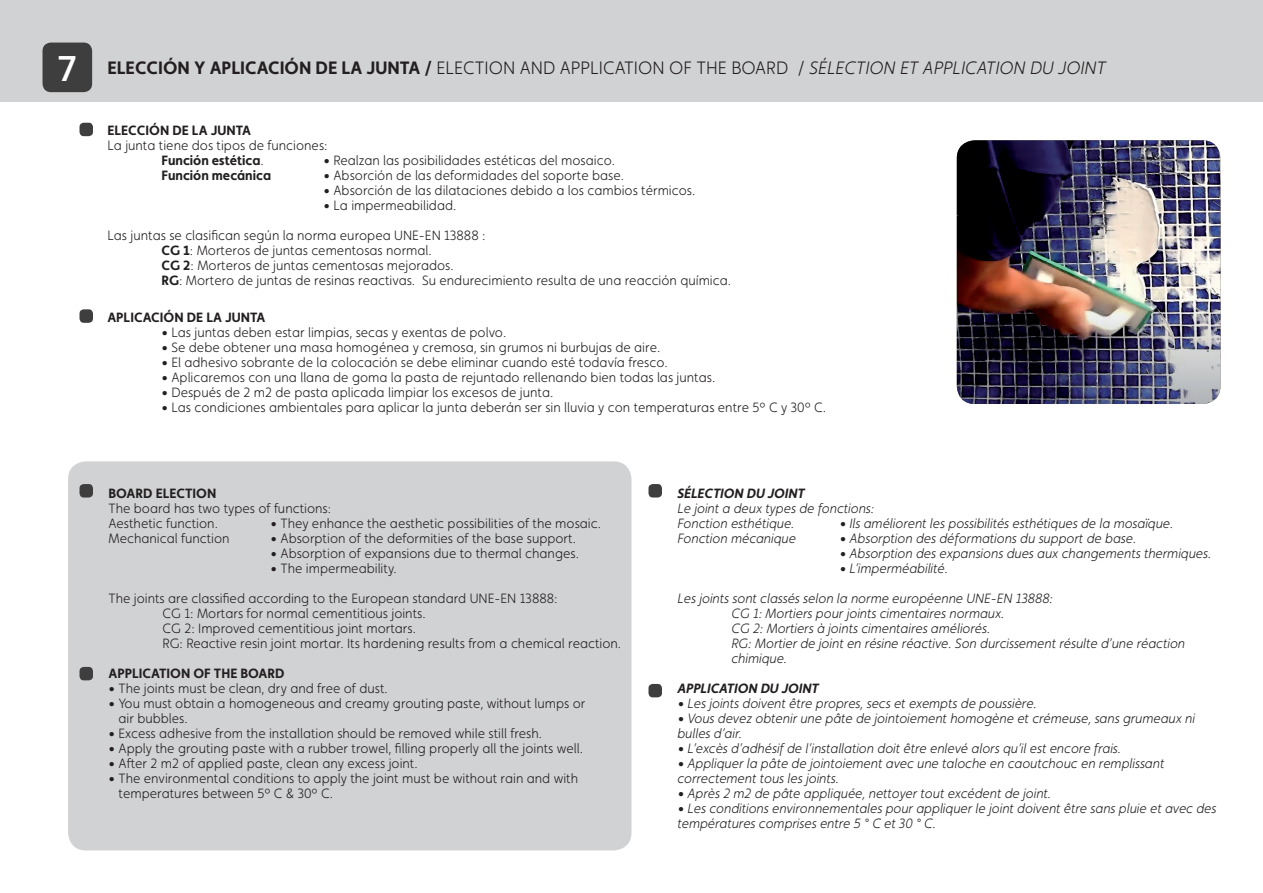
<style>
.page{position:relative;width:1263px;height:893px;background:#fff}
.page>*{position:absolute;margin:0;border:0;box-sizing:border-box;transform-origin:0 0}
.t1{font:500 36px "Faricy New";color:#fff}
.t2{font:300 18px "Faricy New";color:#231f20}
.t3{font:300 13.5px/15px "Faricy New";color:#231f20}
.t4{font:italic 300 13.5px/15px "Faricy New";color:#231f20}
.t5{font:700 13.5px "Faricy New";color:#231f20}
.t6{font:italic 700 13.5px "Faricy New";color:#231f20}
.s1{font-weight:700}
.s2{font-style:italic}
</style>
<div class="page">
<div style="left:68px;top:461px;width:563px;height:389px;background:#d1d2d4;border-radius:18px"></div>
<div style="left:0;top:0;width:1263px;height:102px;background:#d1d2d4"></div>
<div style="left:43px;top:43px;width:49px;height:49px;background:#3e3e3f;border-radius:9px"></div>
<img style="left:957px;top:140px;width:263px;height:264px">
<div style="left:80px;top:123px;width:13px;height:13px;background:#3e3e3f;border-radius:4px"></div>
<div style="left:80px;top:484px;width:13px;height:13px;background:#3e3e3f;border-radius:4px"></div>
<div style="left:648px;top:484px;width:14px;height:13px;background:#3e3e3f;border-radius:4px"></div>
<div style="left:80px;top:309px;width:13px;height:14px;background:#3e3e3f;border-radius:4px"></div>
<div style="left:80px;top:667px;width:13px;height:13px;background:#3e3e3f;border-radius:4px"></div>
<div style="left:648px;top:684px;width:14px;height:13px;background:#3e3e3f;border-radius:4px"></div>
<h1 class="t1" style="left:58px;top:47px;width:20px">7</h1>
<h2 class="t2" style="left:107px;top:57px;width:1000px"><span class="s1">ELECCIÓN Y APLICACIÓN DE LA JUNTA /</span> ELECTION AND APPLICATION OF THE BOARD / <span class="s2">SÉLECTION ET APPLICATION DU JOINT</span></h2>
<p class="t5" style="left:107px;top:122px;width:145px">ELECCIÓN DE LA JUNTA</p>
<p class="t3" style="left:161px;top:138px;width:168px;text-indent:-54px">La junta tiene dos tipos de funciones:<br><span class="s1">Función estética</span>.</p>
<p class="t3" style="left:323px;top:153px;width:293px">• Realzan las posibilidades estéticas del mosaico.</p>
<p class="t5" style="left:161px;top:167px;width:111px">Función mecánica</p>
<p class="t3" style="left:323px;top:168px;width:302px">• Absorción de las deformidades del soporte base.</p>
<p class="t3" style="left:323px;top:183px;width:373px">• Absorción de las dilataciones debido a los cambios térmicos.</p>
<p class="t3" style="left:323px;top:198px;width:135px">• La impermeabilidad.</p>
<p class="t3" style="left:161px;top:228px;width:571px;text-indent:-54px">Las juntas se clasifican según la norma europea UNE-EN 13888 :<br><span class="s1">CG 1</span>: Morteros de juntas cementosas normal.<br><span class="s1">CG 2</span>: Morteros de juntas cementosas mejorados.<br><span class="s1">RG</span>: Mortero de juntas de resinas reactivas. Su endurecimiento resulta de una reacción química.</p>
<p class="t5" style="left:107px;top:309px;width:159px">APLICACIÓN DE LA JUNTA</p>
<p class="t3" style="left:161px;top:325px;width:346px">• Las juntas deben estar limpias, secas y exentas de polvo.</p>
<p class="t3" style="left:161px;top:340px;width:500px">• Se debe obtener una masa homogénea y cremosa, sin grumos ni burbujas de aire.</p>
<p class="t3" style="left:161px;top:355px;width:508px">• El adhesivo sobrante de la colocación se debe eliminar cuando esté todavía fresco.</p>
<p class="t3" style="left:161px;top:370px;width:555px">• Aplicaremos con una llana de goma la pasta de rejuntado rellenando bien todas las juntas.</p>
<p class="t3" style="left:161px;top:385px;width:394px">• Después de 2 m2 de pasta aplicada limpiar los excesos de junta.</p>
<p class="t3" style="left:161px;top:400px;width:666px">• Las condiciones ambientales para aplicar la junta deberán ser sin lluvia y con temperaturas entre 5º C y 30º C.</p>
<p class="t5" style="left:108px;top:485px;width:109px">BOARD ELECTION</p>
<p class="t3" style="left:108px;top:501px;width:224px">The board has two types of functions:<br>Aesthetic function.</p>
<p class="t3" style="left:270px;top:516px;width:332px">• They enhance the aesthetic possibilities of the mosaic.</p>
<p class="t3" style="left:108px;top:531px;width:123px">Mechanical function</p>
<p class="t3" style="left:270px;top:531px;width:307px">• Absorption of the deformities of the base support.</p>
<p class="t3" style="left:270px;top:546px;width:310px">• Absorption of expansions due to thermal changes.</p>
<p class="t3" style="left:270px;top:561px;width:128px">• The impermeability.</p>
<p class="t3" style="left:162px;top:591px;width:460px;text-indent:-54px">The joints are classified according to the European standard UNE-EN 13888:<br>CG 1: Mortars for normal cementitious joints.<br>CG 2: Improved cementitious joint mortars.<br>RG: Reactive resin joint mortar. Its hardening results from a chemical reaction.</p>
<p class="t5" style="left:108px;top:665px;width:178px">APPLICATION OF THE BOARD</p>
<p class="t3" style="left:108px;top:681px;width:281px">• The joints must be clean, dry and free of dust.</p>
<p class="t3" style="left:119px;top:696px;width:468px;text-indent:-10px">• You must obtain a homogeneous and creamy grouting paste, without lumps or air bubbles.</p>
<p class="t3" style="left:108px;top:726px;width:435px">• Excess adhesive from the installation should be removed while still fresh.</p>
<p class="t3" style="left:108px;top:741px;width:476px">• Apply the grouting paste with a rubber trowel, filling properly all the joints well.</p>
<p class="t3" style="left:108px;top:756px;width:311px">• After 2 m2 of applied paste, clean any excess joint.</p>
<p class="t3" style="left:119px;top:771px;width:461px;text-indent:-10px">• The environmental conditions to apply the joint must be without rain and with temperatures between 5º C &amp; 30º C.</p>
<p class="t6" style="left:677px;top:485px;width:129px">SÉLECTION DU JOINT</p>
<p class="t4" style="left:677px;top:501px;width:198px">Le joint a deux types de fonctions:<br>Fonction esthétique.</p>
<p class="t4" style="left:839px;top:516px;width:336px">• Ils améliorent les possibilités esthétiques de la mosaïque.</p>
<p class="t4" style="left:677px;top:531px;width:120px">Fonction mécanique</p>
<p class="t4" style="left:839px;top:531px;width:298px">• Absorption des déformations du support de base.</p>
<p class="t4" style="left:839px;top:546px;width:373px">• Absorption des expansions dues aux changements thermiques.</p>
<p class="t4" style="left:839px;top:561px;width:110px">• L’imperméabilité.</p>
<p class="t4" style="left:731px;top:591px;width:455px;text-indent:-54px">Les joints sont classés selon la norme européenne UNE-EN 13888:<br>CG 1: Mortiers pour joints cimentaires normaux.<br>CG 2: Mortiers à joints cimentaires améliorés.<br>RG: Mortier de joint en résine réactive. Son durcissement résulte d’une réaction chimique.</p>
<p class="t6" style="left:677px;top:680px;width:143px">APPLICATION DU JOINT</p>
<p class="t4" style="left:677px;top:696px;width:361px">• Les joints doivent être propres, secs et exempts de poussière.</p>
<p class="t4" style="left:677px;top:711px;width:519px">• Vous devez obtenir une pâte de jointoiement homogène et crémeuse, sans grumeaux ni bulles d’air.</p>
<p class="t4" style="left:677px;top:741px;width:445px">• L’excès d’adhésif de l’installation doit être enlevé alors qu’il est encore frais.</p>
<p class="t4" style="left:677px;top:756px;width:488px">• Appliquer la pâte de jointoiement avec une taloche en caoutchouc en remplissant correctement tous les joints.</p>
<p class="t4" style="left:677px;top:786px;width:375px">• Après 2 m2 de pâte appliquée, nettoyer tout excédent de joint.</p>
<p class="t4" style="left:677px;top:801px;width:540px">• Les conditions environnementales pour appliquer le joint doivent être sans pluie et avec des températures comprises entre 5 ° C et 30 ° C.</p>
</div>
